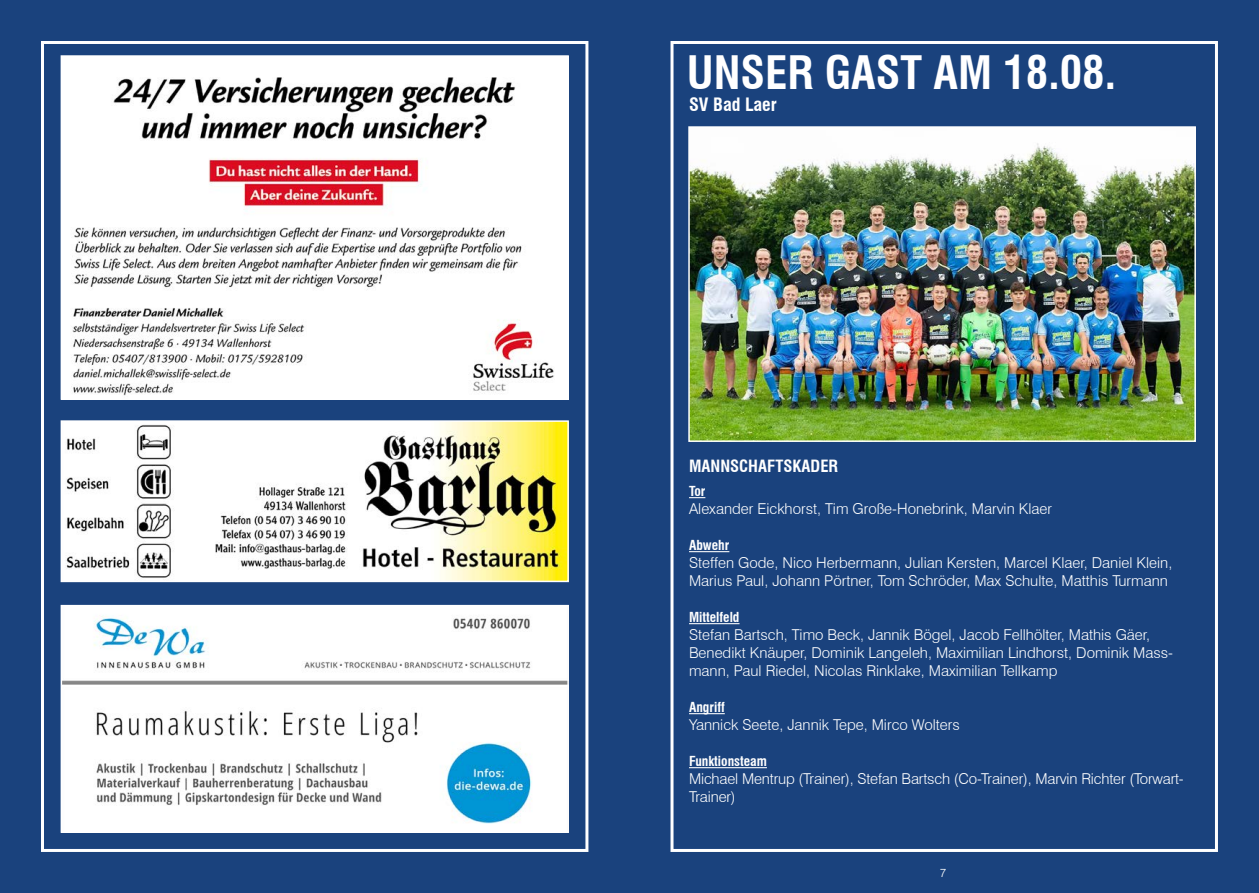
<style>
.page{position:relative;width:1259px;height:893px;background:#1a427d}
.page>*{position:absolute;margin:0;border:0;box-sizing:border-box;transform-origin:0 0}
.t1{font:700 condensed 45px "Swiss 721 BT";color:#fff}
.t2{font:700 condensed 18px "Swiss 721 BT";color:#fff}
.t3{font:700 condensed 16.5px "Swiss 721 BT";color:#fff}
.t4{font:300 15px/18px "Swiss 721 BT";color:#fff}
.t5{font:700 condensed 13.5px "Swiss 721 BT";color:#fff}
.t6{font:300 12px "Swiss 721 BT";color:#fff}
</style>
<div class="page">
<div style="left:41px;top:41px;width:547px;height:811px;border:3px solid #fff"></div>
<div style="left:670px;top:41px;width:548px;height:811px;border:3px solid #fff"></div>
<img style="left:691px;top:129px;width:502px;height:310px">
<div style="left:688px;top:126px;width:508px;height:316px;border:2px solid #fff"></div>
<svg style="left:689px;top:497px;width:16px;height:1px"></svg>
<hr style="left:689px;top:551px;width:40px;height:1px;background:#fff">
<hr style="left:689px;top:623px;width:50px;height:1px;background:#fff">
<hr style="left:689px;top:713px;width:36px;height:1px;background:#fff">
<hr style="left:689px;top:767px;width:78px;height:1px;background:#fff">
<img style="left:64px;top:58px;width:502px;height:339px">
<div style="left:61px;top:55px;width:508px;height:345px;border:2px solid #fff"></div>
<img style="left:64px;top:608px;width:502px;height:222px">
<div style="left:61px;top:605px;width:508px;height:228px;border:2px solid #fff"></div>
<img style="left:64px;top:423px;width:502px;height:156px">
<div style="left:61px;top:420px;width:508px;height:162px;border:2px solid #fff"></div>
<h1 class="t1" style="left:687px;top:46px;width:430px">UNSER GAST AM 18.08.</h1>
<p class="t2" style="left:689px;top:94px;width:89px">SV Bad Laer</p>
<p class="t3" style="left:689px;top:456px;width:150px">MANNSCHAFTSKADER</p>
<p class="t5" style="left:689px;top:483px;width:18px">Tor</p>
<p class="t4" style="left:689px;top:500px;width:364px">Alexander Eickhorst, Tim Große-Honebrink, Marvin Klaer</p>
<p class="t5" style="left:689px;top:537px;width:42px">Abwehr</p>
<p class="t4" style="left:689px;top:554px;width:485px">Steffen Gode, Nico Herbermann, Julian Kersten, Marcel Klaer, Daniel Klein,<br>Marius Paul, Johann Pörtner, Tom Schröder, Max Schulte, Matthis Turmann</p>
<p class="t5" style="left:689px;top:609px;width:52px">Mittelfeld</p>
<p class="t4" style="left:689px;top:626px;width:485px">Stefan Bartsch, Timo Beck, Jannik Bögel, Jacob Fellhölter, Mathis Gäer,<br>Benedikt Knäuper, Dominik Langeleh, Maximilian Lindhorst, Dominik Mass&shy;mann, Paul Riedel, Nicolas Rinklake, Maximilian Tellkamp</p>
<p class="t5" style="left:689px;top:699px;width:37px">Angriff</p>
<p class="t4" style="left:689px;top:716px;width:272px">Yannick Seete, Jannik Tepe, Mirco Wolters</p>
<p class="t5" style="left:689px;top:753px;width:79px">Funktionsteam</p>
<p class="t4" style="left:689px;top:770px;width:496px">Michael Mentrup (Trainer), Stefan Bartsch (Co-Trainer), Marvin Richter (Torwart-<br>Trainer)</p>
<p class="t6" style="left:940px;top:865px;width:8px">7</p>
</div>
